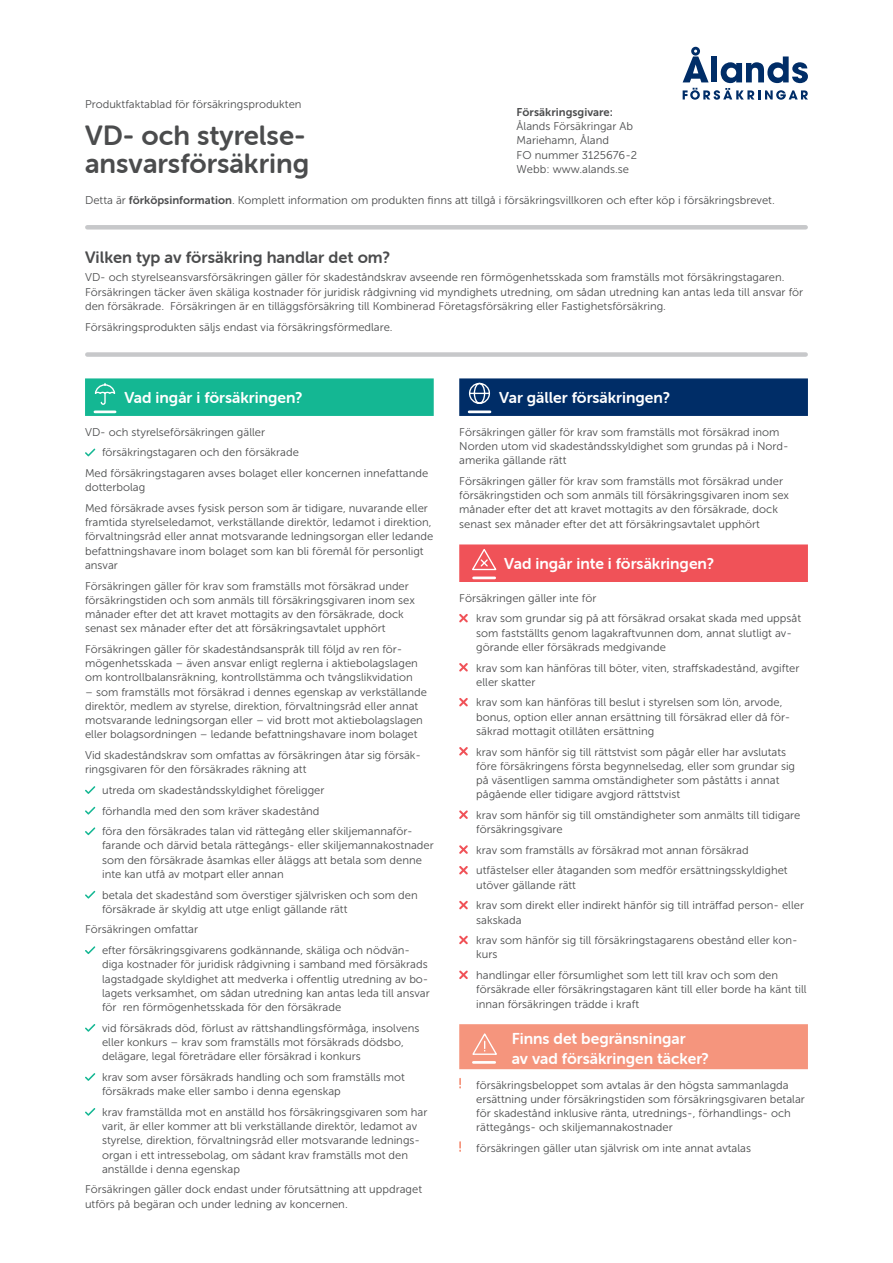
<style>
.page{position:relative;width:893px;height:1263px;background:#fff}
.page>*{position:absolute;margin:0;border:0;box-sizing:border-box;transform-origin:0 0}
._1__Rub__Försäkringe{font:27.75px/27.8px "Museo Sans Rounded 700";color:#4b4c4d}
._2__Rub_ingress{font:16.5px "Museo Sans Rounded 700";color:#4b4c4d}
.A__Orange__Begränsni{font:15.75px/19.5px "Museo Sans Rounded 700";color:#fff}
.A__Röd__Vad__ingår_i{font:15.75px "Museo Sans Rounded 700";color:#fff}
.A__Grön_1__Vad_ingår{font:15.75px "Museo Sans Rounded 700";color:#fff}
.A__Blå_1__Var{font:15.75px "Museo Sans Rounded 700";color:#fff}
.Bröd_uppräkning{font:11.25px/14.2px "Museo Sans 300";color:#4b4c4d}
.brödtext{font:11.25px/14.2px "Museo Sans 300";color:#4b4c4d}
.Dårad{font:11.25px "Museo Sans 300";color:#4b4c4d}
.s1{font-family:"Museo Sans 700"}
</style>
<div class="page">
<svg style="left:683px;top:47px;width:125px;height:53px"></svg>
<div style="left:85px;top:378px;width:349px;height:38px;background:#14b793"></div>
<hr style="left:95px;top:410px;width:20px;height:3px;background:#fff">
<svg style="left:94px;top:383px;width:22px;height:22px"></svg>
<svg style="left:85px;top:449px;width:10px;height:7px"></svg>
<svg style="left:85px;top:786px;width:10px;height:8px"></svg>
<svg style="left:85px;top:807px;width:10px;height:7px"></svg>
<svg style="left:85px;top:827px;width:10px;height:8px"></svg>
<svg style="left:85px;top:891px;width:10px;height:7px"></svg>
<svg style="left:85px;top:946px;width:10px;height:8px"></svg>
<svg style="left:85px;top:1024px;width:10px;height:8px"></svg>
<svg style="left:85px;top:1073px;width:10px;height:8px"></svg>
<svg style="left:85px;top:1108px;width:10px;height:8px"></svg>
<div style="left:459px;top:378px;width:349px;height:38px;background:#002d67"></div>
<div style="left:459px;top:544px;width:349px;height:38px;background:#f05258"></div>
<div style="left:459px;top:1024px;width:349px;height:45px;background:#f5957d"></div>
<hr style="left:469px;top:410px;width:21px;height:3px;background:#fff">
<svg style="left:468px;top:382px;width:22px;height:22px"></svg>
<hr style="left:474px;top:576px;width:21px;height:3px;background:#fff">
<svg style="left:472px;top:549px;width:25px;height:22px"></svg>
<svg style="left:459px;top:614px;width:9px;height:8px"></svg>
<svg style="left:459px;top:663px;width:9px;height:9px"></svg>
<svg style="left:459px;top:698px;width:9px;height:8px"></svg>
<svg style="left:459px;top:747px;width:9px;height:9px"></svg>
<svg style="left:459px;top:810px;width:9px;height:9px"></svg>
<svg style="left:459px;top:845px;width:9px;height:9px"></svg>
<svg style="left:459px;top:866px;width:9px;height:8px"></svg>
<svg style="left:459px;top:901px;width:9px;height:8px"></svg>
<svg style="left:459px;top:935px;width:9px;height:9px"></svg>
<svg style="left:459px;top:970px;width:9px;height:9px"></svg>
<hr style="left:473px;top:1061px;width:22px;height:3px;background:#fff">
<svg style="left:472px;top:1033px;width:25px;height:22px"></svg>
<svg style="left:459px;top:1078px;width:2px;height:10px"></svg>
<svg style="left:459px;top:1141px;width:2px;height:11px"></svg>
<div style="left:87px;top:225px;width:719px;height:5px;background:#c7c8ca"></div>
<div style="left:87px;top:352px;width:719px;height:5px;background:#c7c8ca"></div>
<p class="Dårad" style="left:85px;top:98px;width:218px">Produktfaktablad för försäkringsprodukten</p>
<p class="_1__Rub__Försäkringe" style="left:85px;top:122px;width:226px">VD- och styrelse&shy;ansvarsförsäkring</p>
<p class="brödtext" style="left:85px;top:193px;width:691px">Detta är <span class="s1">förköpsinformation</span>. Komplett information om produkten finns att tillgå i försäkringsvillkoren och efter köp i försäkringsbrevet.</p>
<p class="brödtext" style="left:517px;top:105px;width:122px"><span class="s1">Försäkringsgivare:<br></span>Ålands Försäkringar Ab<br>Mariehamn, Åland<br>FO nummer 3125676-2<br>Webb: www.alands.se</p>
<p class="_2__Rub_ingress" style="left:85px;top:248px;width:307px">Vilken typ av försäkring handlar det om?</p>
<p class="brödtext" style="left:85px;top:270px;width:720px">VD- och styrelseansvarsförsäkringen gäller för skadeståndskrav avseende ren förmögenhetsskada som framställs mot försäkringstagaren.<br>Försäkringen täcker även skäliga kostnader för juridisk rådgivning vid myndighets utredning, om sådan utredning kan antas leda till ansvar för den försäkrade. Försäkringen är en tilläggsförsäkring till Kombinerad Företagsförsäkring eller Fastighetsförsäkring.</p>
<p class="brödtext" style="left:85px;top:320px;width:309px">Försäkringsprodukten säljs endast via försäkringsförmedlare.</p>
<h2 class="A__Grön_1__Vad_ingår" style="left:124px;top:388px;width:180px">Vad ingår i försäkringen?</h2>
<p class="brödtext" style="left:85px;top:425px;width:182px">VD- och styrelseförsäkringen gäller</p>
<p class="Bröd_uppräkning" style="left:102px;top:445px;width:198px">försäkringstagaren och den försäkrade</p>
<p class="brödtext" style="left:85px;top:466px;width:345px">Med försäkringstagaren avses bolaget eller koncernen innefattande dotterbolag</p>
<p class="brödtext" style="left:85px;top:501px;width:350px">Med försäkrade avses fysisk person som är tidigare, nuvarande eller framtida styrelseledamot, verkställande direktör, ledamot i direktion, förvaltningsråd eller annat motsvarande ledningsorgan eller ledande befattningshavare inom bolaget som kan bli föremål för personligt ansvar</p>
<p class="brödtext" style="left:85px;top:579px;width:331px">Försäkringen gäller för krav som framställs mot försäkrad under försäkringstiden och som anmäls till försäkringsgivaren inom sex månader efter det att kravet mottagits av den försäkrade, dock senast sex månader efter det att försäkringsavtalet upphört</p>
<p class="brödtext" style="left:85px;top:642px;width:334px">Försäkringen gäller för skadeståndsanspråk till följd av ren för&shy;mögenhetsskada – även ansvar enligt reglerna i aktiebolagslagen om kontrollbalansräkning, kontrollstämma och tvångslikvidation</p>
<p class="brödtext" style="left:85px;top:685px;width:343px">– som framställs mot försäkrad i dennes egenskap av verkställande direktör, medlem av styrelse, direktion, förvaltningsråd eller annat motsvarande ledningsorgan eller – vid brott mot aktiebolagslagen eller bolagsordningen – ledande befattningshavare inom bolaget</p>
<p class="brödtext" style="left:85px;top:748px;width:337px">Vid skadeståndskrav som omfattas av försäkringen åtar sig försäk&shy;ringsgivaren för den försäkrades räkning att</p>
<p class="Bröd_uppräkning" style="left:102px;top:783px;width:224px">utreda om skadeståndsskyldighet föreligger</p>
<p class="Bröd_uppräkning" style="left:102px;top:804px;width:219px">förhandla med den som kräver skadestånd</p>
<p class="Bröd_uppräkning" style="left:102px;top:824px;width:333px">föra den försäkrades talan vid rättegång eller skiljemannaför&shy;farande och därvid betala rättegångs- eller skiljemannakostnader som den försäkrade åsamkas eller åläggs att betala som denne inte kan utfå av motpart eller annan</p>
<p class="Bröd_uppräkning" style="left:102px;top:888px;width:317px">betala det skadestånd som överstiger självrisken och som den försäkrade är skyldig att utge enligt gällande rätt</p>
<p class="Bröd_uppräkning" style="left:85px;top:922px;width:115px">Försäkringen omfattar</p>
<p class="Bröd_uppräkning" style="left:102px;top:943px;width:329px">efter försäkringsgivarens godkännande, skäliga och nödvän&shy;diga kostnader för juridisk rådgivning i samband med försäkrads lagstadgade skyldighet att medverka i offentlig utredning av bo&shy;lagets verksamhet, om sådan utredning kan antas leda till ansvar för ren förmögenhetsskada för den försäkrade</p>
<p class="Bröd_uppräkning" style="left:102px;top:1021px;width:319px">vid försäkrads död, förlust av rättshandlingsförmåga, insolvens eller konkurs – krav som framställs mot försäkrads dödsbo, delägare, legal företrädare eller försäkrad i konkurs</p>
<p class="Bröd_uppräkning" style="left:102px;top:1070px;width:304px">krav som avser försäkrads handling och som framställs mot försäkrads make eller sambo i denna egenskap</p>
<p class="Bröd_uppräkning" style="left:102px;top:1105px;width:327px">krav framställda mot en anställd hos försäkringsgivaren som har varit, är eller kommer att bli verkställande direktör, ledamot av styrelse, direktion, förvaltningsråd eller motsvarande lednings&shy;organ i ett intressebolag, om sådant krav framställs mot den anställde i denna egenskap</p>
<p class="brödtext" style="left:85px;top:1182px;width:339px">Försäkringen gäller dock endast under förutsättning att uppdraget utförs på begäran och under ledning av koncernen.</p>
<h2 class="A__Blå_1__Var" style="left:499px;top:388px;width:172px">Var gäller försäkringen?</h2>
<p class="brödtext" style="left:459px;top:425px;width:331px">Försäkringen gäller för krav som framställs mot försäkrad inom<br>Norden utom vid skadeståndsskyldighet som grundas på i Nord&shy;amerika gällande rätt</p>
<p class="brödtext" style="left:459px;top:474px;width:331px">Försäkringen gäller för krav som framställs mot försäkrad under försäkringstiden och som anmäls till försäkringsgivaren inom sex månader efter det att kravet mottagits av den försäkrade, dock senast sex månader efter det att försäkringsavtalet upphört</p>
<h2 class="A__Röd__Vad__ingår_i" style="left:504px;top:554px;width:211px">Vad ingår inte i försäkringen?</h2>
<p class="Bröd_uppräkning" style="left:459px;top:591px;width:139px">Försäkringen gäller inte för</p>
<p class="Bröd_uppräkning" style="left:476px;top:611px;width:326px">krav som grundar sig på att försäkrad orsakat skada med uppsåt som fastställts genom lagakraftvunnen dom, annat slutligt av&shy;görande eller försäkrads medgivande</p>
<p class="Bröd_uppräkning" style="left:476px;top:661px;width:325px">krav som kan hänföras till böter, viten, straffskadestånd, avgifter eller skatter</p>
<p class="Bröd_uppräkning" style="left:476px;top:695px;width:313px">krav som kan hänföras till beslut i styrelsen som lön, arvode, bonus, option eller annan ersättning till försäkrad eller då för&shy;säkrad mottagit otillåten ersättning</p>
<p class="Bröd_uppräkning" style="left:476px;top:745px;width:320px">krav som hänför sig till rättstvist som pågår eller har avslutats före försäkringens första begynnelsedag, eller som grundar sig på väsentligen samma omständigheter som påståtts i annat pågående eller tidigare avgjord rättstvist</p>
<p class="Bröd_uppräkning" style="left:476px;top:808px;width:326px">krav som hänför sig till omständigheter som anmälts till tidigare försäkringsgivare</p>
<p class="Bröd_uppräkning" style="left:476px;top:843px;width:274px">krav som framställs av försäkrad mot annan försäkrad</p>
<p class="Bröd_uppräkning" style="left:476px;top:863px;width:313px">utfästelser eller åtaganden som medför ersättningsskyldighet utöver gällande rätt</p>
<p class="Bröd_uppräkning" style="left:476px;top:898px;width:329px">krav som direkt eller indirekt hänför sig till inträffad person- eller sakskada</p>
<p class="Bröd_uppräkning" style="left:476px;top:933px;width:323px">krav som hänför sig till försäkringstagarens obestånd eller kon&shy;kurs</p>
<p class="Bröd_uppräkning" style="left:476px;top:968px;width:332px">handlingar eller försumlighet som lett till krav och som den försäkrade eller försäkringstagaren känt till eller borde ha känt till innan försäkringen trädde i kraft</p>
<h2 class="A__Orange__Begränsni" style="left:512px;top:1029px;width:199px">Finns det begränsningar<br>av vad försäkringen täcker?</h2>
<p class="Bröd_uppräkning" style="left:476px;top:1077px;width:330px">försäkringsbeloppet som avtalas är den högsta sammanlagda ersättning under försäkringstiden som försäkringsgivaren betalar för skadestånd inklusive ränta, utrednings-, förhandlings- och rättegångs- och skiljemannakostnader</p>
<p class="Bröd_uppräkning" style="left:476px;top:1141px;width:276px">försäkringen gäller utan självrisk om inte annat avtalas</p>
</div>
